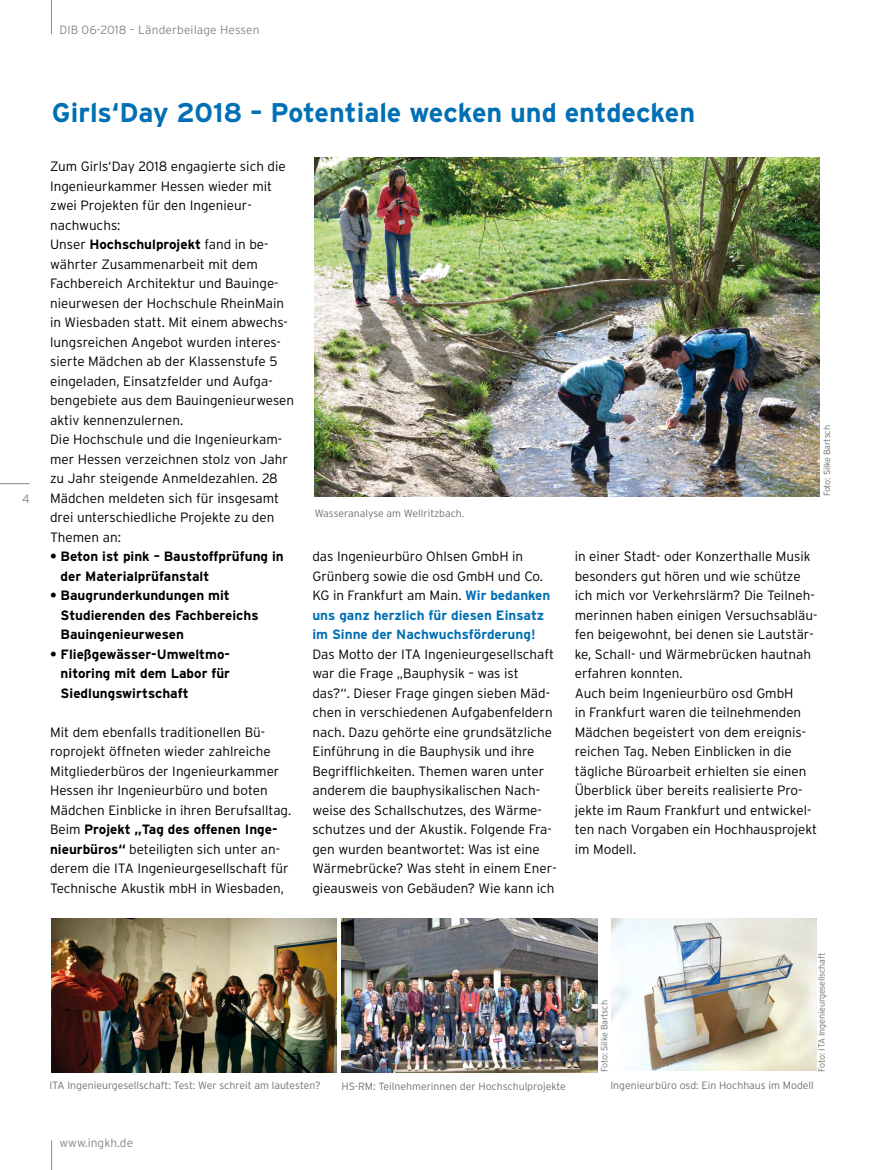
<style>
.page{position:relative;width:872px;height:1170px;background:#fff}
.page>*{position:absolute;margin:0;border:0;box-sizing:border-box;transform-origin:0 0}
.t1{font:700 27px "Interstate";color:#006fb4}
.t2{font:300 13.5px/19.5px "Interstate";color:#000}
.t3{font:700 13.5px/19.5px "Interstate";color:#000}
.t4{font:300 12px "Interstate";letter-spacing:.01em;color:#87888a}
.t5{font:300 10.5px "Interstate";color:#707172}
.t6{font:300 9px "Interstate";letter-spacing:-.02em;color:#707172}
.s1{font-weight:700}
.s2{font-weight:700;color:#006fb4}
</style>
<div class="page">
<hr style="left:0;top:483px;width:30px;height:1px;background:#87888a">
<svg style="left:51px;top:1140px;width:1px;height:29px"></svg>
<hr style="left:51px;top:0;width:1px;height:34px;background:#87888a">
<img style="left:315px;top:157px;width:504px;height:339px">
<img style="left:52px;top:918px;width:285px;height:154px">
<img style="left:341px;top:918px;width:256px;height:154px">
<img style="left:611px;top:918px;width:205px;height:152px">
<p class="t4" style="left:59px;top:23px;width:202px">DIB 06-2018 – Länderbeilage Hessen</p>
<p class="t4" style="left:22px;top:492px;width:9px">4</p>
<h1 class="t1" style="left:52px;top:97px;width:644px">Girls‘Day 2018 – Potentiale wecken und entdecken</h1>
<p class="t2" style="left:50px;top:156px;width:246px">Zum Girls‘Day 2018 engagierte sich die Ingenieurkammer Hessen wieder mit zwei Projekten für den Ingenieur&shy;nachwuchs:<br>Unser <span class="s1">Hochschulprojekt</span> fand in be&shy;währter Zusammenarbeit mit dem Fachbereich Architektur und Bauinge&shy;nieurwesen der Hochschule RheinMain in Wiesbaden statt. Mit einem abwechs&shy;lungsreichen Angebot wurden interes&shy;sierte Mädchen ab der Klassenstufe 5 eingeladen, Einsatzfelder und Aufga&shy;bengebiete aus dem Bauingenieurwesen aktiv kennenzulernen.<br>Die Hochschule und die Ingenieurkam&shy;mer Hessen verzeichnen stolz von Jahr zu Jahr steigende Anmeldezahlen. 28<br>Mädchen meldeten sich für insgesamt drei unterschiedliche Projekte zu den Themen an:</p>
<p class="t3" style="left:61px;top:546px;width:225px;text-indent:-11px">• Beton ist pink – Baustoffprüfung in der Materialprüfanstalt</p>
<p class="t3" style="left:61px;top:585px;width:199px;text-indent:-11px">• Baugrunderkundungen mit<br>Studierenden des Fachbereichs<br>Bauingenieurwesen</p>
<p class="t3" style="left:61px;top:644px;width:171px;text-align:justify;text-indent:-11px">• Fließgewässer-Umweltmo&shy;nitoring mit dem Labor für Siedlungswirtschaft</p>
<p class="t2" style="left:50px;top:722px;width:243px">Mit dem ebenfalls traditionellen Bü&shy;roprojekt öffneten wieder zahlreiche Mitgliederbüros der Ingenieurkammer Hessen ihr Ingenieurbüro und boten Mädchen Einblicke in ihren Berufsalltag.<br>Beim <span class="s1">Projekt „Tag des offenen Inge&shy;nieurbüros“</span> beteiligten sich unter an&shy;derem die ITA Ingenieurgesellschaft für Technische Akustik mbH in Wiesbaden,</p>
<p class="t5" style="left:315px;top:507px;width:151px">Wasseranalyse am Wellritzbach.</p>
<p class="t2" style="left:312px;top:546px;width:239px">das Ingenieurbüro Ohlsen GmbH in Grünberg sowie die osd GmbH und Co.<br>KG in Frankfurt am Main. <span class="s2">Wir bedanken uns ganz herzlich für diesen Einsatz im Sinne der Nachwuchsförderung!</span></p>
<p class="t2" style="left:312px;top:644px;width:246px">Das Motto der ITA Ingenieurgesellschaft war die Frage „Bauphysik – was ist das?“. Dieser Frage gingen sieben Mäd&shy;chen in verschiedenen Aufgabenfeldern nach. Dazu gehörte eine grundsätzliche Einführung in die Bauphysik und ihre Begrifflichkeiten. Themen waren unter anderem die bauphysikalischen Nach&shy;weise des Schallschutzes, des Wärme&shy;schutzes und der Akustik. Folgende Fra&shy;gen wurden beantwortet: Was ist eine Wärmebrücke? Was steht in einem Ener&shy;gieausweis von Gebäuden? Wie kann ich</p>
<p class="t6" style="left:822px;top:496px;width:73px;rotate:-90deg">Foto: Silke Bartsch</p>
<p class="t2" style="left:575px;top:546px;width:244px">in einer Stadt- oder Konzerthalle Musik besonders gut hören und wie schütze ich mich vor Verkehrslärm? Die Teilneh&shy;merinnen haben einigen Versuchsabläu&shy;fen beigewohnt, bei denen sie Lautstär&shy;ke, Schall- und Wärmebrücken hautnah erfahren konnten.<br>Auch beim Ingenieurbüro osd GmbH<br>in Frankfurt waren die teilnehmenden Mädchen begeistert von dem ereignis&shy;reichen Tag. Neben Einblicken in die tägliche Büroarbeit erhielten sie einen Überblick über bereits realisierte Pro&shy;jekte im Raum Frankfurt und entwickel&shy;ten nach Vorgaben ein Hochhausprojekt im Modell.</p>
<p class="t6" style="left:599px;top:1071px;width:73px;rotate:-90deg">Foto: Silke Bartsch</p>
<p class="t6" style="left:816px;top:1071px;width:120px;rotate:-90deg">Foto: ITA Ingenieurgesellschaft</p>
<p class="t5" style="left:49px;top:1079px;width:273px">ITA Ingenieurgesellschaft: Test: Wer schreit am lautesten?</p>
<p class="t5" style="left:341px;top:1080px;width:226px">HS-RM: Teilnehmerinnen der Hochschulprojekte</p>
<p class="t5" style="left:610px;top:1079px;width:205px">Ingenieurbüro osd: Ein Hochhaus im Modell</p>
<p class="t4" style="left:60px;top:1135px;width:75px">www.ingkh.de</p>
</div>
